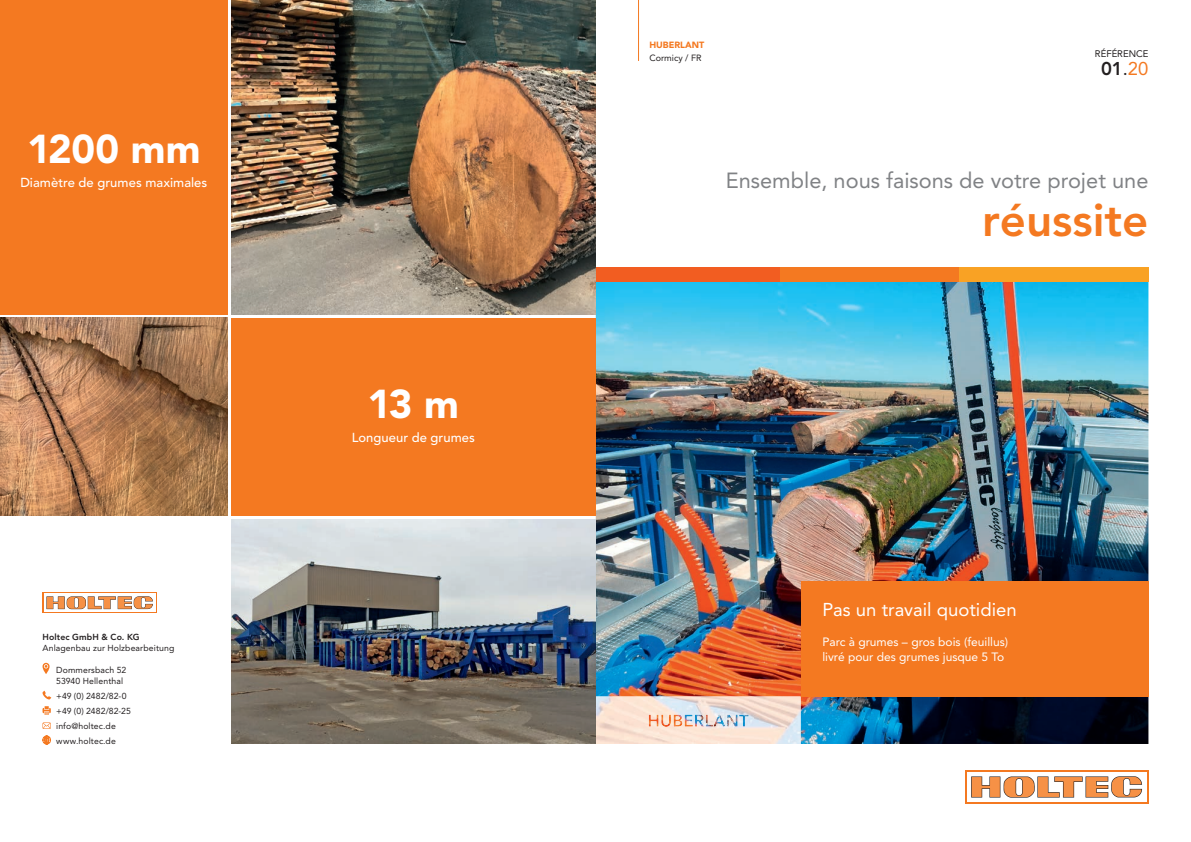
<style>
.page{position:relative;width:1191px;height:842px;background:#fff}
.page>*{position:absolute;margin:0;border:0;box-sizing:border-box;transform-origin:0 0}
.t1{font:800 45.6px "Avenir LT";color:#f47921}
.t2{font:900 40px "Avenir LT";letter-spacing:-.01em;color:#fff}
.t3{font:21.8px "Avenir LT";color:#808285}
.t4{font:18.5px "Avenir LT";color:#fff}
.t5{font:800 18.4px "Avenir LT";color:#231f20}
.t6{font:500 13px "Avenir LT";letter-spacing:.005em;color:#fff}
.t7{font:12px/15px "Avenir LT";color:#fff}
.t8{font:9.5px "Avenir LT";color:#231f20}
.t9{font:9px "Avenir LT";color:#231f20}
.t10{font:900 9px "Avenir LT";color:#f47921}
.t11{font:8.7px/14.9px "Avenir LT";letter-spacing:.015em;color:#231f20}
.t12{font:800 8.7px "Avenir LT";letter-spacing:.015em;color:#231f20}
.s1{font-weight:400}
.s2{font-weight:400;color:#f47921}
</style>
<div class="page">
<img style="left:596px;top:281px;width:552px;height:463px">
<div style="left:964px;top:770px;width:184px;height:34px;background:#f47921"></div>
<div style="left:967px;top:772px;width:179px;height:30px;background:#fff"></div>
<svg style="left:971px;top:776px;width:171px;height:22px"></svg>
<hr style="left:638px;top:0;width:1px;height:61px;background:#f47921">
<img style="left:596px;top:696px;width:204px;height:48px">
<svg style="left:43px;top:663px;width:7px;height:11px"></svg>
<svg style="left:43px;top:691px;width:8px;height:8px"></svg>
<svg style="left:43px;top:706px;width:8px;height:9px"></svg>
<svg style="left:43px;top:722px;width:8px;height:7px"></svg>
<svg style="left:42px;top:735px;width:9px;height:10px"></svg>
<div style="left:44px;top:594px;width:112px;height:18px;background:linear-gradient(to right,#fff,#fff)"></div>
<svg style="left:46px;top:596px;width:107px;height:13px"></svg>
<div style="left:231px;top:318px;width:364px;height:198px;background:#f47921"></div>
<div style="left:0;top:0;width:227px;height:314px;background:#f47921"></div>
<div style="left:595px;top:267px;width:187px;height:14px;background:#f25d21"></div>
<div style="left:780px;top:267px;width:183px;height:14px;background:#f47921"></div>
<div style="left:959px;top:267px;width:189px;height:14px;background:#f9a224"></div>
<div style="left:800px;top:581px;width:348px;height:115px;background:#f47921"></div>
<img style="left:0;top:318px;width:227px;height:198px">
<img style="left:231px;top:0;width:365px;height:314px">
<img style="left:231px;top:519px;width:364px;height:225px">
<h2 class="t2" style="left:27px;top:125px;width:175px">1200 mm</h2>
<h3 class="t6" style="left:20px;top:175px;width:188px">Diamètre de grumes maximales</h3>
<p class="t12" style="left:43px;top:631px;width:98px">Holtec GmbH &amp; Co. KG</p>
<p class="t11" style="left:43px;top:640px;width:133px">Anlagenbau zur Holzbearbeitung</p>
<p class="t11" style="left:56px;top:664px;width:72px;line-height:11.2px">Dommersbach 52<br>53940 Hellenthal</p>
<p class="t11" style="left:56px;top:689px;width:76px">+49 (0) 2482/82-0 +49 (0) 2482/82-25 info@holtec.de www.holtec.de</p>
<h2 class="t2" style="left:367px;top:380px;width:93px">13 m</h2>
<h3 class="t6" style="left:352px;top:430px;width:125px">Longueur de grumes</h3>
<p class="t10" style="left:649px;top:40px;width:56px">HUBERLANT</p>
<p class="t9" style="left:649px;top:53px;width:54px">Cormicy / FR</p>
<p class="t8" style="left:1095px;top:48px;width:55px">RÉFÉRENCE</p>
<h3 class="t5" style="left:1101px;top:57px;width:49px">01<span class="s1">.</span><span class="s2">20</span></h3>
<h3 class="t3" style="left:725px;top:168px;width:424px">Ensemble, nous faisons de votre projet une</h3>
<h1 class="t1" style="left:982px;top:193px;width:168px">réussite</h1>
<h3 class="t4" style="left:822px;top:599px;width:196px">Pas un travail quotidien</h3>
<h3 class="t7" style="left:822px;top:635px;width:187px">Parc à grumes – gros bois (feuillus) livré pour des grumes jusque 5 To</h3>
</div>
